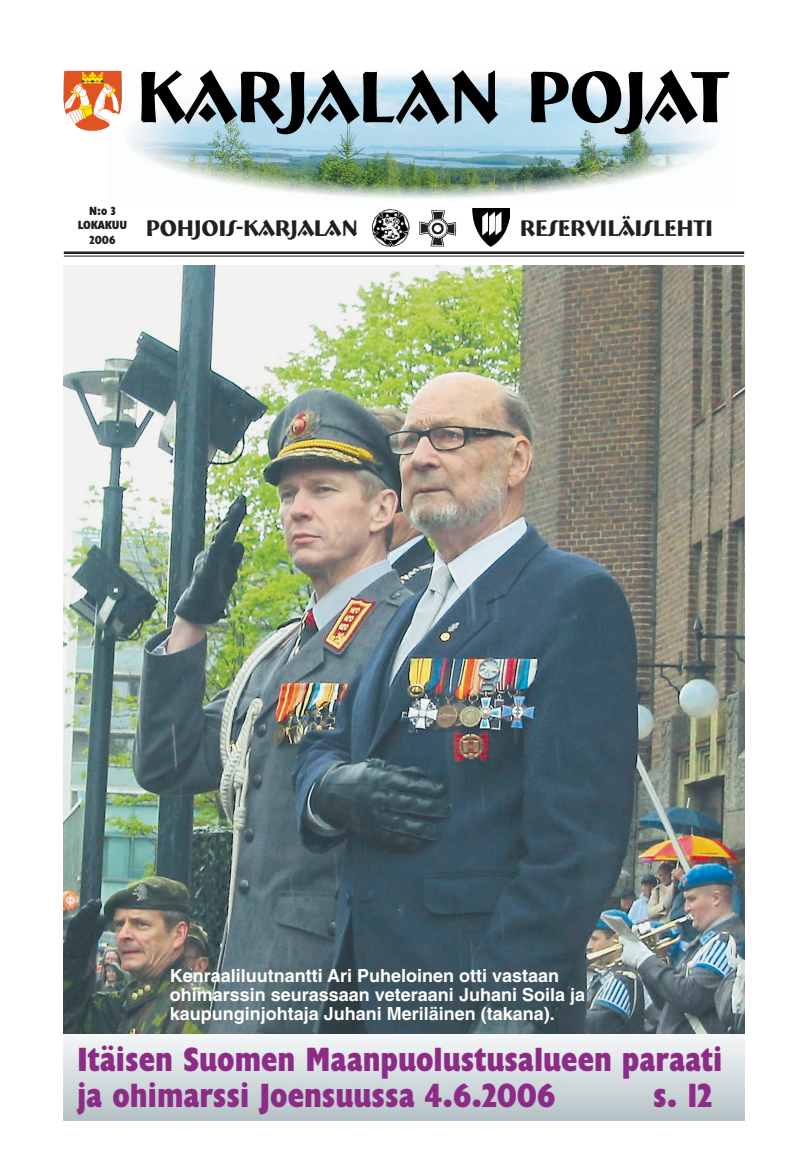
<style>
.page{position:relative;width:808px;height:1163px;background:#fff}
.page>*{position:absolute;margin:0;border:0;box-sizing:border-box;transform-origin:0 0}
.t1{font:700 74px "Bremen BT";color:#000;scale:.93 1}
.t2{font:700 condensed 34px/36px "Humanist 521 BT Xtra";color:#8d2c87}
.t3{font:700 23px "Bremen BT";color:#231f20;scale:.95 1}
.t4{font:700 18px/19px "Helvetica";color:#fff}
.t5{font:700 condensed 12px/14.4px "Humanist 521 BT Xtra";color:#231f20;text-align:center}
</style>
<div class="page">
<img style="left:127px;top:74px;width:588px;height:125px">
<img style="left:371px;top:209px;width:38px;height:37px">
<img style="left:473px;top:208px;width:36px;height:38px">
<hr style="left:64px;top:251px;width:680px;height:3px;background:#231f20">
<hr style="left:64px;top:255px;width:680px;height:1px;background:#231f20">
<img style="left:419px;top:210px;width:38px;height:37px">
<img style="left:63px;top:71px;width:59px;height:60px">
<img style="left:64px;top:1033px;width:680px;height:87px">
<img style="left:64px;top:266px;width:680px;height:767px">
<h1 class="t1" style="left:136px;top:51px;width:638px">KARJALAN POJAT</h1>
<p class="t5" style="left:78px;top:203px;width:51px">N:o 3<br>LOKAKUU<br>2006</p>
<p class="t3" style="left:146px;top:214px;width:225px">POHJOIS-KARJALAN</p>
<p class="t3" style="left:520px;top:214px;width:205px">RESERVILÄISLEHTI</p>
<p class="t4" style="left:170px;top:965px;width:417px">Kenraaliluutnantti Ari Puheloinen otti vastaan ohimarssin seurassaan veteraani Juhani Soila ja kaupunginjohtaja Juhani Meriläinen (takana).</p>
<h2 class="t2" style="left:77px;top:1040px;width:647px">Itäisen Suomen Maanpuolustusalueen paraati ja ohimarssi Joensuussa 4.6.2006</h2>
<h2 class="t2" style="left:653px;top:1076px;width:60px">s. 12</h2>
</div>
